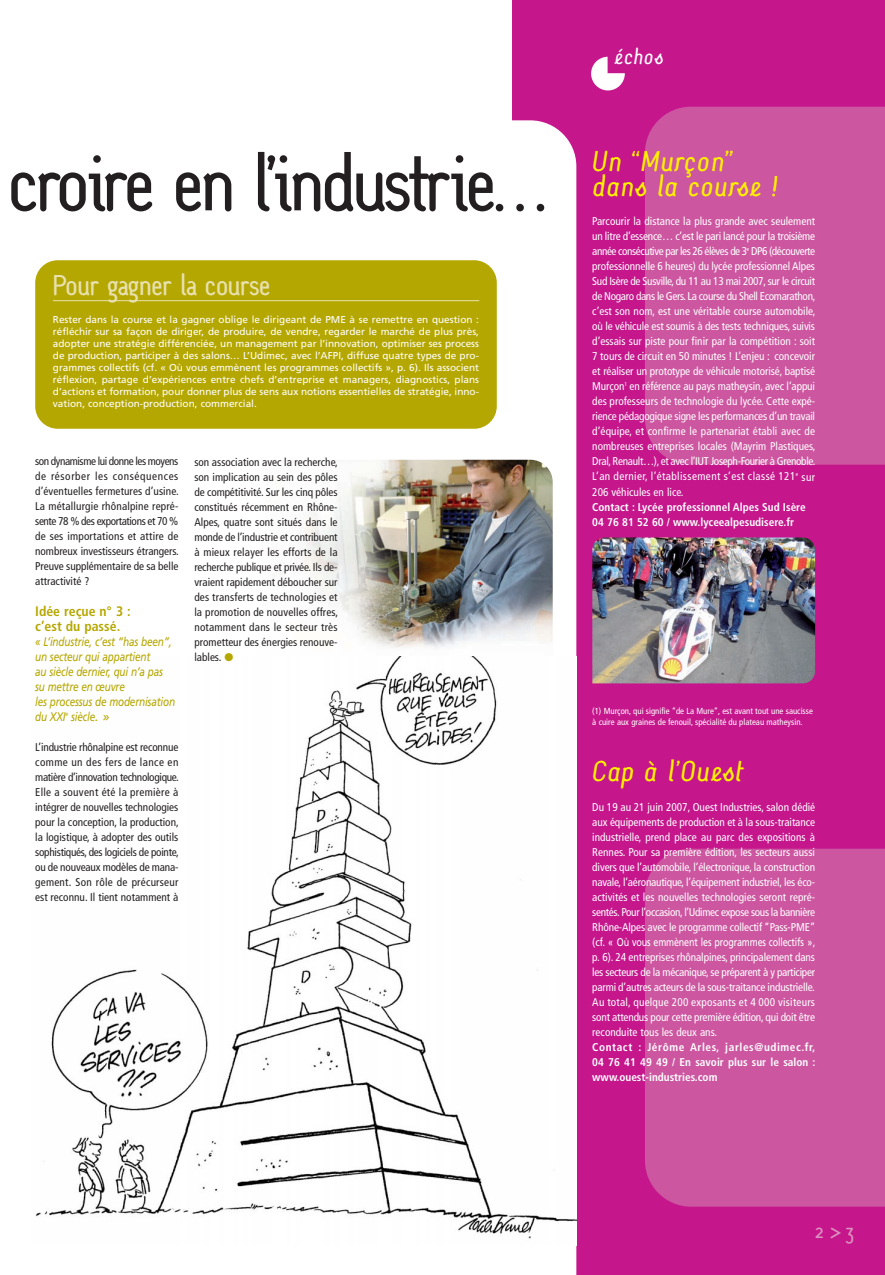
<style>
.page{position:relative;width:885px;height:1275px;background:#fff}
.page>*{position:absolute;margin:0;border:0;box-sizing:border-box;transform-origin:0 0}
.t1{font:67.5px "Monolein inbetween";letter-spacing:-.05em;color:#231f20}
.t2{font:25px/25px "Kursiv inbetween";color:#fff101}
.t3{font:25px "Monolein inbetween";letter-spacing:-.02em;color:#e8e1af}
.t4{font:18.75px "Kursiv inbetween";color:#fff}
.t5{font:18.75px "Monolein inbetween";color:#dc94c0}
.t6{font:700 condensed 13.75px/15px "Frutiger";color:#b5a701}
.t7{font:italic 12.5px/15px "Frutiger";letter-spacing:-.015em;color:#b5a701;scale:.8 1}
.t8{font:condensed 11.25px/15px "Frutiger";color:#fff;text-align:justify}
.t9{font:condensed 11.25px/15px "Frutiger";color:#231f20;text-align:justify}
.t10{font:700 condensed 11.25px/15px "Frutiger";color:#fff}
.t11{font:10px/12px "Frutiger";color:#fff;text-align:justify}
.t12{font:condensed 8.75px/10.5px "Frutiger";color:#fff}
.s1{color:#b5a701}
.s2{font-stretch:normal}
</style>
<div class="page">
<div style="left:512px;top:0;width:373px;height:1275px;background:#c5168c"></div>
<div style="left:417px;top:120px;width:159px;height:1155px;background:#fff"></div>
<div style="left:645px;top:107px;width:240px;height:358px;background:#cd56a0"></div>
<div style="left:645px;top:848px;width:240px;height:358px;background:#cd56a0"></div>
<svg style="left:591px;top:57px;width:34px;height:33px"></svg>
<img style="left:35px;top:656px;width:541px;height:590px">
<img style="left:304px;top:460px;width:249px;height:195px">
<img style="left:592px;top:537px;width:223px;height:146px">
<div style="left:35px;top:260px;width:462px;height:169px;background:#b5a701;border-radius:22px"></div>
<hr style="left:53px;top:300px;width:426px;height:1px;background:#e8e1af">
<h1 class="t1" style="left:8px;top:152px;width:540px">croire en l’industrie…</h1>
<h2 class="t3" style="left:53px;top:274px;width:219px">Pour gagner la course</h2>
<p class="t11" style="left:53px;top:314px;width:427px">Rester dans la course et la gagner oblige le dirigeant de PME à se remettre en question : réfléchir sur sa façon de diriger, de produire, de vendre, regarder le marché de plus près, adopter une stratégie différenciée, un management par l’innovation, optimiser ses process de production, participer à des salons… L’Udimec, avec l’AFPI, diffuse quatre types de pro&shy;grammes collectifs (cf. « Où vous emmènent les programmes collectifs », p. 6). Ils associent réflexion, partage d’expériences entre chefs d’entreprise et managers, diagnostics, plans d’actions et formation, pour donner plus de sens aux notions essentielles de stratégie, inno&shy;vation, conception-production, commercial.</p>
<p class="t9" style="left:35px;top:455px;width:145px">son dynamisme lui donne les moyens de résorber les conséquences d’éventuelles fermetures d’usine.<br>La métallurgie rhônalpine repré&shy;sente 78 % des exportations et 70 % de ses importations et attire de nombreux investisseurs étrangers.<br>Preuve supplémentaire de sa belle attractivité ?</p>
<p class="t6" style="left:35px;top:604px;width:97px">Idée reçue n° 3 : c’est du passé.</p>
<p class="t7" style="left:35px;top:634px;width:176px">« L’industrie, c’est “has been”, un secteur qui appartient<br>au siècle dernier, qui n’a pas su mettre en œuvre<br>les processus de modernisation du XXI<sup>e</sup> siècle. »</p>
<p class="t9" style="left:35px;top:740px;width:145px">L’industrie rhônalpine est reconnue comme un des fers de lance en matière d’innovation technologique.<br>Elle a souvent été la première à intégrer de nouvelles technologies pour la conception, la production, la logistique, à adopter des outils sophistiqués, des logiciels de pointe, ou de nouveaux modèles de mana&shy;gement. Son rôle de précurseur est reconnu. Il tient notamment à</p>
<p class="t9" style="left:194px;top:455px;width:145px">son association avec la recherche, son implication au sein des pôles de compétitivité. Sur les cinq pôles constitués récemment en Rhône-Alpes, quatre sont situés dans le monde de l’industrie et contribuent à mieux relayer les efforts de la recherche publique et privée. Ils de&shy;vraient rapidement déboucher sur des transferts de technologies et la promotion de nouvelles offres, notamment dans le secteur très prometteur des énergies renouve&shy;lables. <span class="s1">●</span></p>
<h3 class="t4" style="left:613px;top:48px;width:51px">échos</h3>
<h2 class="t2" style="left:592px;top:151px;width:188px">Un “Murçon” dans la course !</h2>
<p class="t8" style="left:592px;top:215px;width:225px">Parcourir la distance la plus grande avec seulement un litre d’essence… c’est le pari lancé pour la troisième année consécutive par les 26 élèves de 3<sup>e</sup> DP6 (découverte professionnelle 6 heures) du lycée professionnel Alpes Sud Isère de Susville, du 11 au 13 mai 2007, sur le circuit de Nogaro dans le Gers. La course du Shell Ecomarathon, c’est son nom, est une véritable course automobile, où le véhicule est soumis à des tests techniques, suivis d’essais sur piste pour finir par la compétition : soit 7 tours de circuit en 50 minutes ! L’enjeu : concevoir et réaliser un prototype de véhicule motorisé, baptisé Murçon<sup>1</sup> en référence au pays matheysin, avec l’appui des professeurs de technologie du lycée. Cette expé&shy;rience pédagogique signe les performances d’un travail d’équipe, et confirme le partenariat établi avec de nombreuses entreprises locales (Mayrim Plastiques, Dral, Renault…), et avec l’IUT Joseph-Fourier à Grenoble.<br>L’an dernier, l’établissement s’est classé 121<sup>e</sup> sur 206 véhicules en lice.</p>
<p class="t10" style="left:592px;top:500px;width:215px">Contact : Lycée professionnel Alpes Sud Isère<br>04 76 81 52 60 / www.lyceealpesudisere.fr</p>
<p class="t12" style="left:592px;top:706px;width:222px">(1) Murçon, qui signifie “de La Mure”, est avant tout une saucisse à cuire aux graines de fenouil, spécialité du plateau matheysin.</p>
<h2 class="t2" style="left:592px;top:761px;width:154px">Cap à l’Ouest</h2>
<p class="t8" style="left:592px;top:800px;width:225px">Du 19 au 21 juin 2007, Ouest Industries, salon dédié aux équipements de production et à la sous-traitance industrielle, prend place au parc des expositions à Rennes. Pour sa première édition, les secteurs aussi divers que l’automobile, l’électronique, la construction navale, l’aéronautique, l’équipement industriel, les éco&shy;activités et les nouvelles technologies seront repré&shy;sentés. Pour l’occasion, l’Udimec expose sous la bannière Rhône-Alpes avec le programme collectif “Pass-PME” (cf. « <span class="s2">Où vous emmènent les programmes collectifs</span> », p. 6). 24 entreprises rhônalpines, principalement dans les secteurs de la mécanique, se préparent à y participer parmi d’autres acteurs de la sous-traitance industrielle.<br>Au total, quelque 200 exposants et 4 000 visiteurs sont attendus pour cette première édition, qui doit être reconduite tous les deux ans.</p>
<p class="t10" style="left:592px;top:1040px;width:225px;text-align:justify">Contact : Jérôme Arles, jarles@udimec.fr, 04 76 41 49 49 / En savoir plus sur le salon : www.ouest-industries.com</p>
<h3 class="t5" style="left:815px;top:1222px;width:40px">2 &gt;3</h3>
</div>
